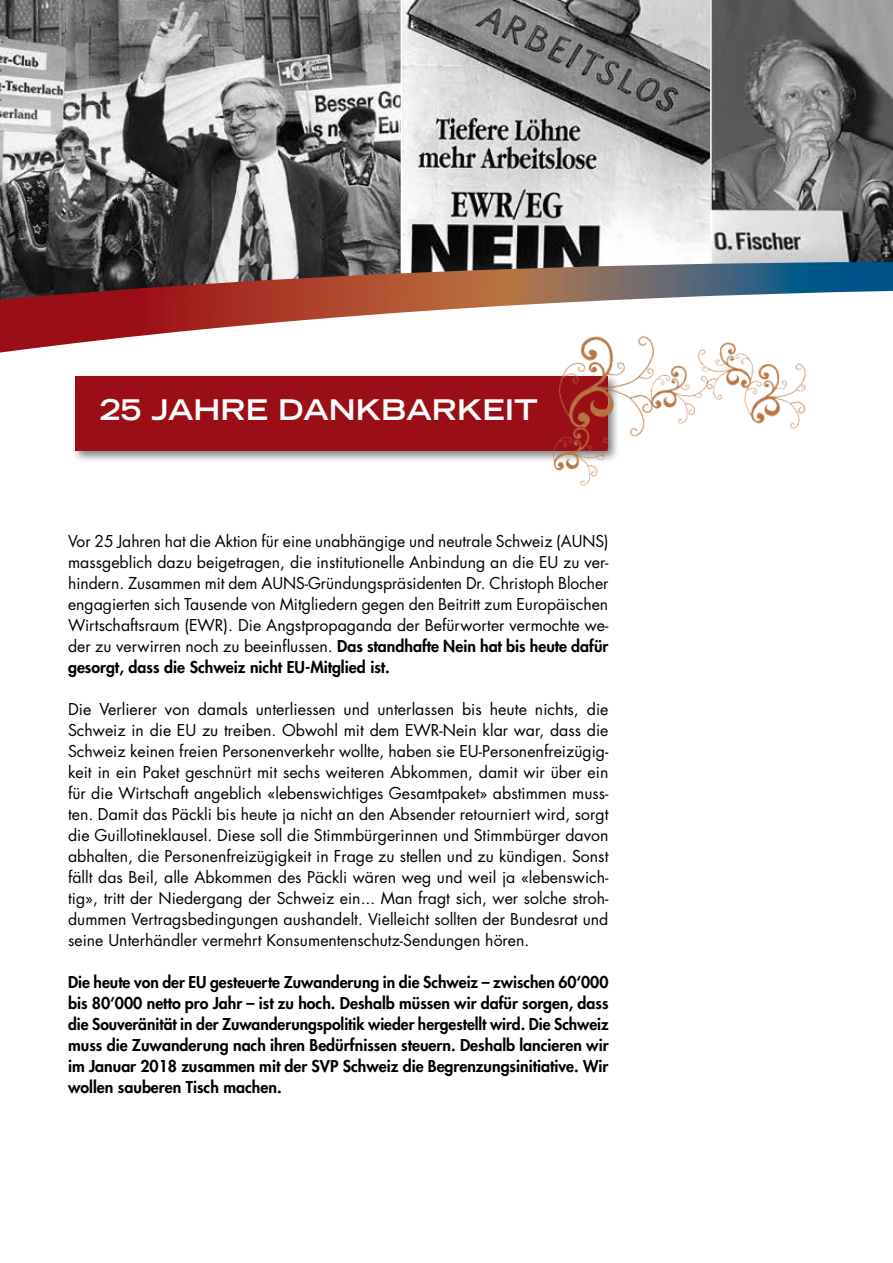
<style>
.page{position:relative;width:893px;height:1263px;background:#fff}
.page>*{position:absolute;margin:0;border:0;box-sizing:border-box;transform-origin:0 0}
.t1{font:700 expanded 28.5px "Trade Gothic LT";color:#fff}
.t2{font:15.9px/21px "Futura";color:#000;text-align:justify}
.t3{font:800 15.9px/21px "Futura";color:#000;text-align:justify}
.s1{font-weight:800}
</style>
<div class="page">
<div style="left:71px;top:373px;width:550px;height:90px;background:#000;opacity:.5"></div>
<div style="left:75px;top:377px;width:533px;height:74px;background:#9c0e16"></div>
<img style="left:523px;top:353px;width:284px;height:133px">
<svg style="left:0;top:0;width:401px;height:262px"></svg>
<svg style="left:402px;top:0;width:308px;height:262px"></svg>
<svg style="left:710px;top:0;width:183px;height:262px"></svg>
<svg style="left:0;top:262px;width:893px;height:91px"></svg>
<h1 class="t1" style="left:100px;top:392px;width:439px">25 JAHRE DANKBARKEIT</h1>
<p class="t2" style="left:68px;top:530px;width:542px">Vor 25 Jahren hat die Aktion für eine unabhängige und neutrale Schweiz (AUNS) massgeblich dazu beigetragen, die institutionelle Anbindung an die EU zu ver&shy;hindern. Zusammen mit dem AUNS-Gründungspräsidenten Dr. Christoph Blocher engagierten sich Tausende von Mitgliedern gegen den Beitritt zum Europäischen Wirtschaftsraum (EWR). Die Angstpropaganda der Befürworter vermochte we&shy;der zu verwirren noch zu beeinflussen. <span class="s1">Das standhafte Nein hat bis heute dafür gesorgt, dass die Schweiz nicht EU-Mitglied ist.</span></p>
<p class="t2" style="left:68px;top:698px;width:542px">Die Verlierer von damals unterliessen und unterlassen bis heute nichts, die Schweiz in die EU zu treiben. Obwohl mit dem EWR-Nein klar war, dass die Schweiz keinen freien Personenverkehr wollte, haben sie EU-Personenfreizügig&shy;keit in ein Paket geschnürt mit sechs weiteren Abkommen, damit wir über ein für die Wirtschaft angeblich «lebenswichtiges Gesamtpaket» abstimmen muss&shy;ten. Damit das Päckli bis heute ja nicht an den Absender retourniert wird, sorgt die Guillotineklausel. Diese soll die Stimmbürgerinnen und Stimmbürger davon abhalten, die Personenfreizügigkeit in Frage zu stellen und zu kündigen. Sonst fällt das Beil, alle Abkommen des Päckli wären weg und weil ja «lebenswich&shy;tig», tritt der Niedergang der Schweiz ein... Man fragt sich, wer solche stroh&shy;dummen Vertragsbedingungen aushandelt. Vielleicht sollten der Bundesrat und seine Unterhändler vermehrt Konsumentenschutz-Sendungen hören.</p>
<p class="t3" style="left:68px;top:971px;width:542px">Die heute von der EU gesteuerte Zuwanderung in die Schweiz – zwischen 60‘000 bis 80‘000 netto pro Jahr – ist zu hoch. Deshalb müssen wir dafür sorgen, dass die Souveränität in der Zuwanderungspolitik wieder hergestellt wird. Die Schweiz muss die Zuwanderung nach ihren Bedürfnissen steuern. Deshalb lancieren wir im Januar 2018 zusammen mit der SVP Schweiz die Begrenzungsinitiative. Wir wollen sauberen Tisch machen.</p>
</div>
